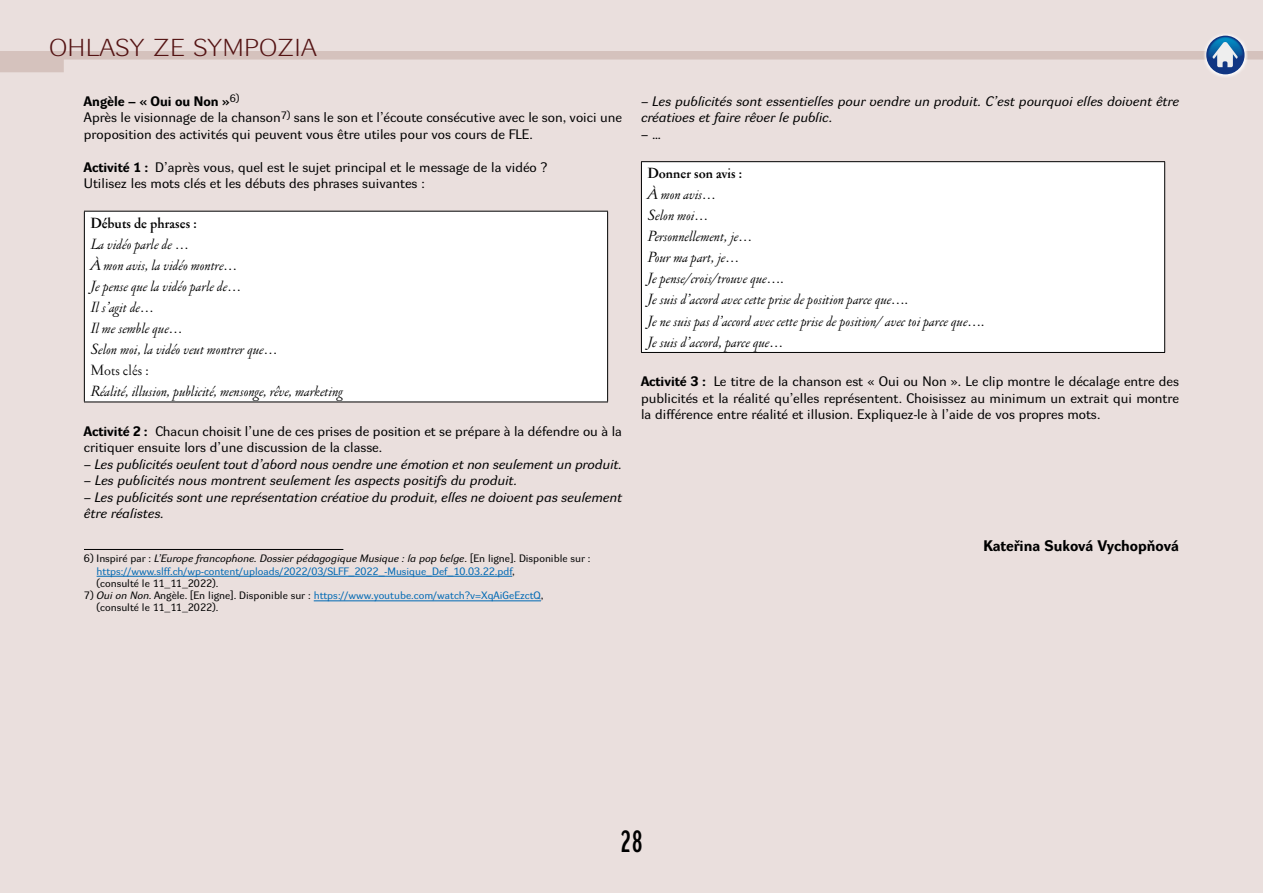
<style>
.page{position:relative;width:1263px;height:893px;background:#eadfdd}
.page>*{position:absolute;margin:0;border:0;box-sizing:border-box;transform-origin:0 0}
.t1{font:30px "Dyna Grotesk DXC";color:#000}
.t2{font:24px "Dyna Grotesk LXE";letter-spacing:.015em;color:#541313}
.t3{font:700 15px "Dyna Grotesk RE";color:#000}
.t4{font:13.5px/16.5px "Dyna Grotesk RE";color:#000}
.t5{font:italic 13.5px/21px "Jannon Antiqua";color:#000}
.t6{font:italic 13.5px/16.5px "Dyna Grotesk RE";color:#000}
.t7{font:700 13.5px "Jannon Antiqua";color:#000}
.t8{font:13.5px "Jannon Antiqua";color:#000}
.t9{font:10.5px/12.6px "Dyna Grotesk RE";color:#0069b4}
.t10{font:10.5px/12px "Dyna Grotesk RE";color:#000}
.s1{font-weight:700}
.s2{color:#000}
.s3{font-style:italic;color:#000}
.s4{font-style:italic}
.s5{color:#0069b4}
</style>
<div class="page">
<svg style="left:1212px;top:34px;width:27px;height:43px"></svg>
<div style="left:1206px;top:36px;width:38px;height:38px;background:#103683;border-radius:50%"></div>
<svg style="left:0;top:37px;width:1263px;height:35px"></svg>
<div style="left:84px;top:211px;width:524px;height:191px;background:#fff"></div>
<hr style="left:84px;top:211px;width:524px;height:1px;background:#000">
<hr style="left:84px;top:212px;width:1px;height:190px;background:#000">
<hr style="left:607px;top:212px;width:1px;height:190px;background:#000">
<hr style="left:84px;top:402px;width:524px;height:1px;background:#000">
<hr style="left:84px;top:549px;width:259px;height:1px;background:#000">
<hr style="left:97px;top:576px;width:415px;height:1px;background:#0069b4">
<hr style="left:314px;top:601px;width:227px;height:1px;background:#0069b4">
<div style="left:641px;top:162px;width:524px;height:190px;background:#fff"></div>
<hr style="left:641px;top:161px;width:524px;height:1px;background:#000">
<hr style="left:641px;top:162px;width:1px;height:190px;background:#000">
<hr style="left:1164px;top:162px;width:1px;height:190px;background:#000">
<hr style="left:641px;top:352px;width:524px;height:1px;background:#000">
<h2 class="t2" style="left:49px;top:34px;width:269px">OHLASY ZE SYMPOZIA</h2>
<p class="t4" style="left:84px;top:94px;width:539px"><span class="s1">Angèle – « Oui ou Non »</span><sup>6)<br></sup>Après le visionnage de la chanson<sup>7)</sup> sans le son et l’écoute consécutive avec le son, voici une proposition des activités qui peuvent vous être utiles pour vos cours de FLE.</p>
<p class="t4" style="left:84px;top:160px;width:465px"><span class="s1">Activité 1 :</span> D’après vous, quel est le sujet principal et le message de la vidéo ?<br>Utilisez les mots clés et les débuts des phrases suivantes :</p>
<p class="t7" style="left:90px;top:215px;width:108px">Débuts de phrases :</p>
<p class="t5" style="left:90px;top:234px;width:189px">La vidéo parle de …<br>À mon avis, la vidéo montre…<br>Je pense que la vidéo parle de…<br>Il s’agit de…<br>Il me semble que…<br>Selon moi, la vidéo veut montrer que…</p>
<p class="t8" style="left:90px;top:362px;width:60px">Mots clés :</p>
<p class="t5" style="left:90px;top:381px;width:254px">Réalité, illusion, publicité, mensonge, rêve, marketing</p>
<p class="t4" style="left:84px;top:424px;width:539px"><span class="s1">Activité 2 :</span> Chacun choisit l’une de ces prises de position et se prépare à la défendre ou à la critiquer ensuite lors d’une discussion de la classe.</p>
<p class="t6" style="left:84px;top:457px;width:539px">– Les publicités veulent tout d’abord nous vendre une émotion et non seulement un produit.</p>
<p class="t6" style="left:84px;top:474px;width:435px">– Les publicités nous montrent seulement les aspects positifs du produit.</p>
<p class="t6" style="left:84px;top:490px;width:539px">– Les publicités sont une représentation créative du produit, elles ne doivent pas seulement être réalistes.</p>
<p class="t9" style="left:97px;top:553px;width:495px;text-indent:-13px"><span class="s2">6) Inspiré par :</span> <span class="s3">L’Europe francophone. Dossier pédagogique Musique : la pop belge</span><span class="s2">. [En ligne]. Disponible sur : </span>https://www.slff.ch/wp-content/uploads/2022/03/SLFF_2022_-Musique_Def_10.03.22.pdf<span class="s2">,<br>(consulté le 11_11_2022).</span></p>
<p class="t10" style="left:97px;top:591px;width:448px;text-indent:-13px">7) <span class="s4">Oui on Non</span>. Angèle. [En ligne]. Disponible sur : <span class="s5">https://www.youtube.com/watch?v=XqAiGeEzctQ</span>, (consulté le 11_11_2022).</p>
<p class="t6" style="left:641px;top:94px;width:539px">– Les publicités sont essentielles pour vendre un produit. C’est pourquoi elles doivent être créatives et faire rêver le public.</p>
<p class="t4" style="left:641px;top:127px;width:21px">– …</p>
<p class="t7" style="left:647px;top:166px;width:96px">Donner son avis :</p>
<p class="t5" style="left:647px;top:184px;width:339px">À mon avis…<br>Selon moi…<br>Personnellement, je…<br>Pour ma part, je…<br>Je pense/crois/trouve que….<br>Je suis d’accord avec cette prise de position parce que….<br>Je ne suis pas d’accord avec cette prise de position/ avec toi parce que….<br>Je suis d’accord, parce que…</p>
<p class="t4" style="left:641px;top:375px;width:539px;text-align:justify"><span class="s1">Activité 3 :</span> Le titre de la chanson est « Oui ou Non ». Le clip montre le décalage entre des publicités et la réalité qu’elles représentent. Choisissez au minimum un extrait qui montre la différence entre réalité et illusion. Expliquez-le à l’aide de vos propres mots.</p>
<p class="t3" style="left:983px;top:537px;width:197px">Kateřina Suková Vychopňová</p>
<h1 class="t1" style="left:621px;top:824px;width:23px">28</h1>
</div>
